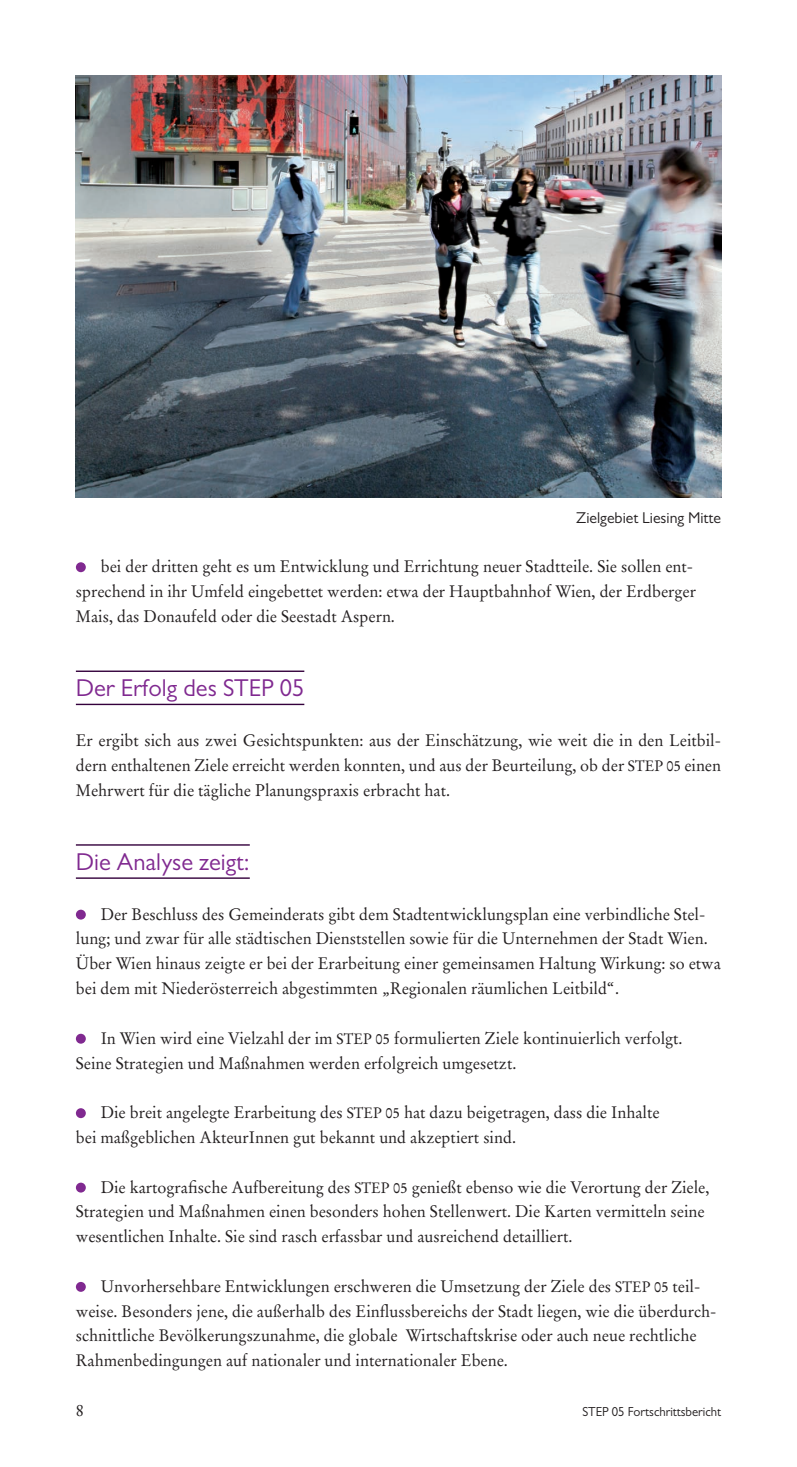
<style>
.page{position:relative;width:797px;height:1467px;background:#fff}
.page>*{position:absolute;margin:0;border:0;box-sizing:border-box;transform-origin:0 0}
.t1{font:24.5px "Gill Sans MT Pro";color:#802990}
.t2{font:16.62px/24.8px "Stempel Garamond";color:#231f20}
.t3{font:15.75px "Gill Sans MT Pro";color:#231f20}
.t4{font:13.12px "Gill Sans MT Pro";color:#231f20}
.s1{font-size:14.88px}
</style>
<div class="page">
<hr style="left:76px;top:670px;width:228px;height:2px;background:#34003c">
<hr style="left:76px;top:703px;width:228px;height:2px;background:#34003c">
<hr style="left:76px;top:844px;width:174px;height:1px;background:#34003c">
<hr style="left:76px;top:877px;width:174px;height:1px;background:#34003c">
<div style="left:76px;top:562px;width:10px;height:10px;background:#802990;border-radius:50%"></div>
<div style="left:76px;top:909px;width:10px;height:10px;background:#802990;border-radius:50%"></div>
<div style="left:76px;top:1033px;width:10px;height:10px;background:#802990;border-radius:50%"></div>
<div style="left:76px;top:1108px;width:10px;height:10px;background:#802990;border-radius:50%"></div>
<div style="left:76px;top:1182px;width:10px;height:10px;background:#802990;border-radius:50%"></div>
<div style="left:76px;top:1281px;width:10px;height:10px;background:#802990;border-radius:50%"></div>
<img style="left:76px;top:76px;width:645px;height:422px">
<p class="t3" style="left:576px;top:508px;width:146px">Zielgebiet Liesing Mitte</p>
<p class="t2" style="left:76px;top:554px;width:621px;text-indent:25px">bei der dritten geht es um Entwicklung und Errichtung neuer Stadtteile. Sie sollen ent&shy;sprechend in ihr Umfeld eingebettet werden: etwa der Hauptbahnhof Wien, der Erdberger<br>Mais, das Donaufeld oder die Seestadt Aspern.</p>
<h1 class="t1" style="left:76px;top:673px;width:230px">Der Erfolg des STEP 05</h1>
<p class="t2" style="left:76px;top:728px;width:646px;text-align:justify">Er ergibt sich aus zwei Gesichtspunkten: aus der Einschätzung, wie weit die in den Leitbil&shy;dern enthaltenen Ziele erreicht werden konnten, und aus der Beurteilung, ob der <span class="s1">STEP 05</span> einen Mehrwert für die tägliche Planungspraxis erbracht hat.</p>
<h1 class="t1" style="left:76px;top:847px;width:175px">Die Analyse zeigt:</h1>
<p class="t2" style="left:76px;top:901px;width:646px;text-indent:25px">Der Beschluss des Gemeinderats gibt dem Stadtentwicklungsplan eine verbindliche Stel&shy;lung; und zwar für alle städtischen Dienststellen sowie für die Unternehmen der Stadt Wien.<br>Über Wien hinaus zeigte er bei der Erarbeitung einer gemeinsamen Haltung Wirkung: so etwa bei dem mit Niederösterreich abgestimmten „Regionalen räumlichen Leitbild“.</p>
<p class="t2" style="left:76px;top:1025px;width:608px;text-indent:25px">In Wien wird eine Vielzahl der im <span class="s1">STEP 05</span> formulierten Ziele kontinuierlich verfolgt.<br>Seine Strategien und Maßnahmen werden erfolgreich umgesetzt.</p>
<p class="t2" style="left:76px;top:1100px;width:585px;text-indent:25px">Die breit angelegte Erarbeitung des <span class="s1">STEP 05</span> hat dazu beigetragen, dass die Inhalte bei maßgeblichen AkteurInnen gut bekannt und akzeptiert sind.</p>
<p class="t2" style="left:76px;top:1174px;width:635px;text-indent:25px">Die kartografische Aufbereitung des <span class="s1">STEP 05</span> genießt ebenso wie die Verortung der Ziele,<br>Strategien und Maßnahmen einen besonders hohen Stellenwert. Die Karten vermitteln seine wesentlichen Inhalte. Sie sind rasch erfassbar und ausreichend detailliert.</p>
<p class="t2" style="left:76px;top:1273px;width:642px;text-indent:25px">Unvorhersehbare Entwicklungen erschweren die Umsetzung der Ziele des <span class="s1">STEP 05</span> teil&shy;weise. Besonders jene, die außerhalb des Einflussbereichs der Stadt liegen, wie die überdurch&shy;schnittliche Bevölkerungszunahme, die globale Wirtschaftskrise oder auch neue rechtliche Rahmenbedingungen auf nationaler und internationaler Ebene.</p>
<p class="t2" style="left:76px;top:1397px;width:10px">8</p>
<p class="t4" style="left:582px;top:1403px;width:140px">STEP 05 Fortschrittsbericht</p>
</div>
